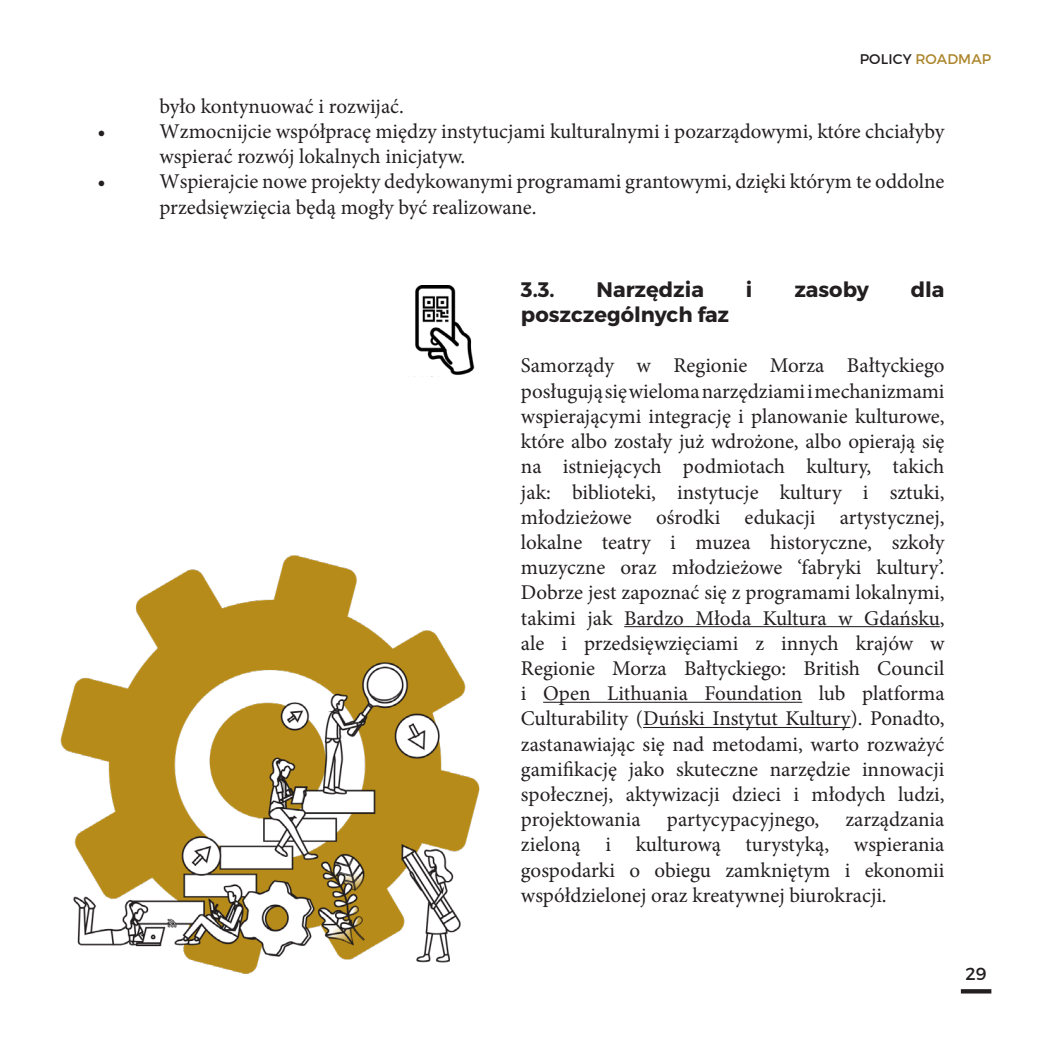
<style>
.page{position:relative;width:1042px;height:1042px;background:#fff}
.page>*{position:absolute;margin:0;border:0;box-sizing:border-box;transform-origin:0 0}
.t1{font:21px/25.2px "Minion Pro";color:#231f20}
.t2{font:700 21px "Montserrat";color:#231f20}
.t3{font:17.5px "Montserrat";color:#231f20}
.t4{font:14px "Montserrat";letter-spacing:.01em;color:#ac862c}
.s1{color:#231f20}
</style>
<div class="page">
<svg style="left:961px;top:989px;width:30px;height:4px"></svg>
<img style="left:60px;top:555px;width:420px;height:419px">
<img style="left:415px;top:285px;width:60px;height:90px">
<hr style="left:624px;top:626px;width:316px;height:1px;background:#231f20">
<hr style="left:543px;top:702px;width:259px;height:1px;background:#231f20">
<hr style="left:643px;top:727px;width:207px;height:1px;background:#231f20">
<p class="t1" style="left:159px;top:93px;width:246px">było kontynuować i rozwijać.</p>
<p class="t4" style="left:860px;top:51px;width:133px"><span class="s1">POLICY</span> ROADMAP</p>
<p class="t1" style="left:97px;top:119px;width:10px">•</p>
<p class="t1" style="left:159px;top:119px;width:786px">Wzmocnijcie współpracę między instytucjami kulturalnymi i pozarządowymi, które chciałyby wspierać rozwój lokalnych inicjatyw.</p>
<p class="t1" style="left:97px;top:169px;width:10px">•</p>
<p class="t1" style="left:159px;top:169px;width:786px">Wspierajcie nowe projekty dedykowanymi programami grantowymi, dzięki którym te oddolne przedsięwzięcia będą mogły być realizowane.</p>
<p class="t2" style="left:521px;top:276px;width:35px">3.3.</p>
<p class="t2" style="left:596px;top:276px;width:109px">Narzędzia</p>
<p class="t2" style="left:746px;top:276px;width:8px">i</p>
<p class="t2" style="left:794px;top:276px;width:76px">zasoby</p>
<p class="t2" style="left:911px;top:276px;width:35px">dla</p>
<p class="t2" style="left:521px;top:302px;width:210px">poszczególnych faz</p>
<p class="t1" style="left:521px;top:353px;width:425px;text-align:justify">Samorządy w Regionie Morza Bałtyckiego posługują się wieloma narzędziami i mechanizmami wspierającymi integrację i planowanie kulturowe, które albo zostały już wdrożone, albo opierają się na istniejących podmiotach kultury, takich jak: biblioteki, instytucje kultury i sztuki, młodzieżowe ośrodki edukacji artystycznej, lokalne teatry i muzea historyczne, szkoły muzyczne oraz młodzieżowe ‘fabryki kultury’.<br>Dobrze jest zapoznać się z programami lokalnymi, takimi jak Bardzo Młoda Kultura w Gdańsku, ale i przedsięwzięciami z innych krajów w Regionie Morza Bałtyckiego: British Council i Open Lithuania Foundation lub platforma Culturability (Duński Instytut Kultury). Ponadto, zastanawiając się nad metodami, warto rozważyć gamifikację jako skuteczne narzędzie innowacji społecznej, aktywizacji dzieci i młodych ludzi, projektowania partycypacyjnego, zarządzania zieloną i kulturową turystyką, wspierania gospodarki o obiegu zamkniętym i ekonomii współdzielonej oraz kreatywnej biurokracji.</p>
<p class="t3" style="left:965px;top:963px;width:23px">29</p>
</div>
